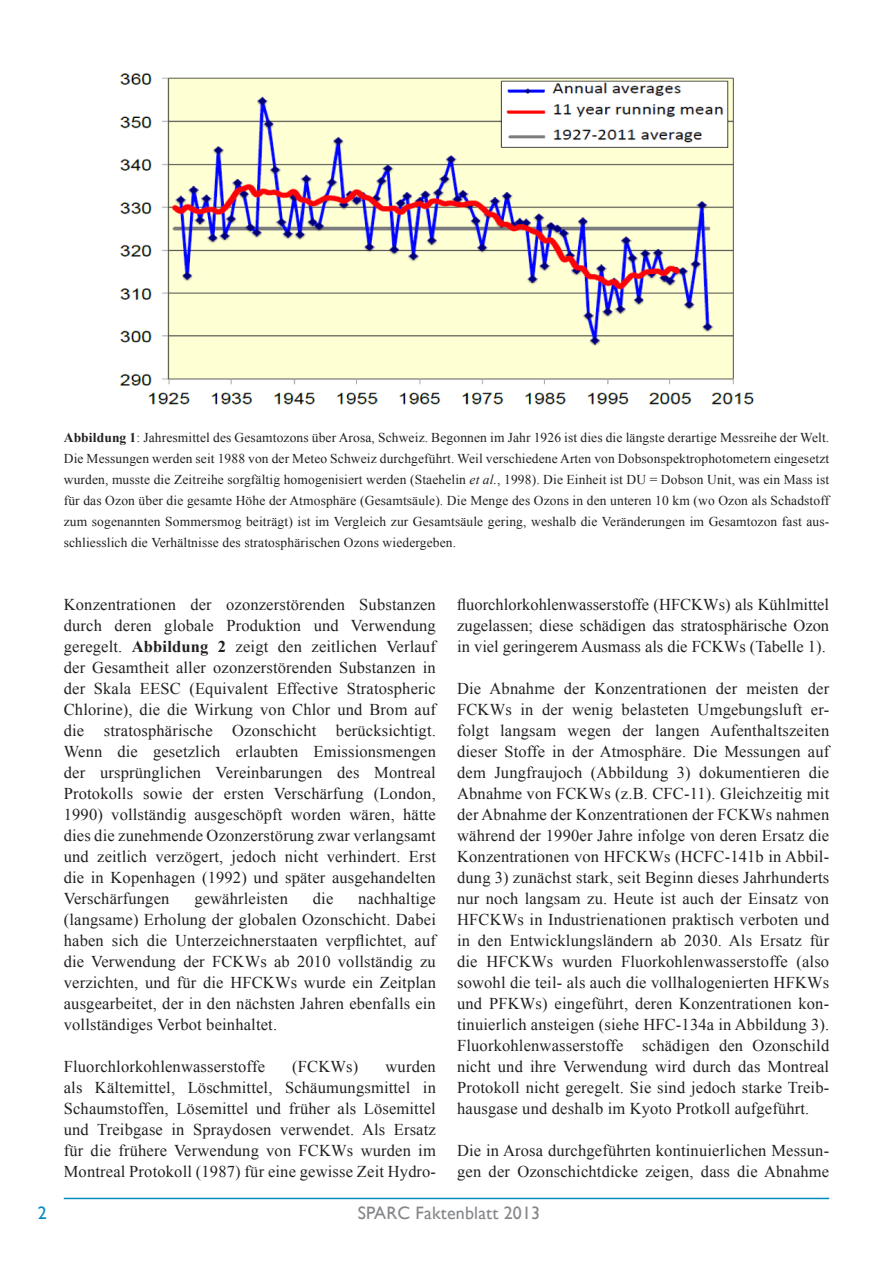
<style>
.page{position:relative;width:893px;height:1263px;background:#fff}
.page>*{position:absolute;margin:0;border:0;box-sizing:border-box;transform-origin:0 0}
.n__newsletter{font:18px "Gill Sans";letter-spacing:.01em;color:#848689}
.Page_n{font:18px "Gill Sans";color:#008bc0}
.Body_TXT{font:16.5px/21px "Times New Roman";letter-spacing:.01em;color:#231f20;text-align:justify}
.Figure_caption{font:13.5px/21px "Times New Roman";letter-spacing:.01em;color:#231f20;text-align:justify}
.s1{font-weight:700}
.s2{font-style:italic}
</style>
<div class="page">
<hr style="left:64px;top:1198px;width:765px;height:1px;background:#008bc0">
<img style="left:119px;top:73px;width:636px;height:332px">
<p class="Figure_caption" style="left:64px;top:427px;width:767px"><span class="s1">Abbildung 1</span>: Jahresmittel des Gesamtozons über Arosa, Schweiz. Begonnen im Jahr 1926 ist dies die längste derartige Messreihe der Welt.<br>Die Messungen werden seit 1988 von der Meteo Schweiz durchgeführt. Weil verschiedene Arten von Dobsonspektrophotometern eingesetzt wurden, musste die Zeitreihe sorgfältig homogenisiert werden (Staehelin <span class="s2">et al.</span>, 1998). Die Einheit ist DU = Dobson Unit, was ein Mass ist für das Ozon über die gesamte Höhe der Atmosphäre (Gesamtsäule). Die Menge des Ozons in den unteren 10 km (wo Ozon als Schadstoff zum sogenannten Sommersmog beiträgt) ist im Vergleich zur Gesamtsäule gering, weshalb die Veränderungen im Gesamtozon fast aus&shy;schliesslich die Verhältnisse des stratosphärischen Ozons wiedergeben.</p>
<p class="Body_TXT" style="left:64px;top:594px;width:374px">Konzentrationen der ozonzerstörenden Substanzen durch deren globale Produktion und Verwendung geregelt. <span class="s1">Abbildung 2</span> zeigt den zeitlichen Verlauf der Gesamtheit aller ozonzerstörenden Substanzen in der Skala EESC (Equivalent Effective Stratospheric Chlorine), die die Wirkung von Chlor und Brom auf die stratosphärische Ozonschicht berücksichtigt.<br>Wenn die gesetzlich erlaubten Emissionsmengen der ursprünglichen Vereinbarungen des Montreal Protokolls sowie der ersten Verschärfung (London, 1990) vollständig ausgeschöpft worden wären, hätte dies die zunehmende Ozonzerstörung zwar verlangsamt und zeitlich verzögert, jedoch nicht verhindert. Erst die in Kopenhagen (1992) und später ausgehandelten Verschärfungen</p>
<p class="Body_TXT" style="left:64px;top:888px;width:374px;text-indent:294px">nachhaltige (langsame) Erholung der globalen Ozonschicht. Dabei haben sich die Unterzeichnerstaaten verpflichtet, auf die Verwendung der FCKWs ab 2010 vollständig zu verzichten, und für die HFCKWs wurde ein Zeitplan ausgearbeitet, der in den nächsten Jahren ebenfalls ein vollständiges Verbot beinhaltet.</p>
<p class="Body_TXT" style="left:64px;top:1056px;width:203px">Fluorchlorkohlenwasserstoffe</p>
<p class="Body_TXT" style="left:292px;top:1056px;width:68px">(FCKWs)</p>
<p class="Body_TXT" style="left:194px;top:888px;width:95px">gewährleisten</p>
<p class="Body_TXT" style="left:313px;top:888px;width:22px">die</p>
<p class="Body_TXT" style="left:64px;top:1056px;width:374px;text-indent:322px">wurden als Kältemittel, Löschmittel, Schäumungsmittel in Schaumstoffen, Lösemittel und früher als Lösemittel und Treibgase in Spraydosen verwendet. Als Ersatz für die frühere Verwendung von FCKWs wurden im Montreal Protokoll (1987) für eine gewisse Zeit Hydro-</p>
<p class="Body_TXT" style="left:457px;top:594px;width:374px">fluorchlorkohlenwasserstoffe (HFCKWs) als Kühlmittel zugelassen; diese schädigen das stratosphärische Ozon in viel geringerem Ausmass als die FCKWs (Tabelle 1).</p>
<p class="Body_TXT" style="left:457px;top:678px;width:374px">Die Abnahme der Konzentrationen der meisten der FCKWs in der wenig belasteten Umgebungsluft er&shy;folgt langsam wegen der langen Aufenthaltszeiten dieser Stoffe in der Atmosphäre. Die Messungen auf dem Jungfraujoch (Abbildung 3) dokumentieren die Abnahme von FCKWs (z.B. CFC-11). Gleichzeitig mit der Abnahme der Konzentrationen der FCKWs nahmen während der 1990er Jahre infolge von deren Ersatz die Konzentrationen von HFCKWs (HCFC-141b in Abbil&shy;dung 3) zunächst stark, seit Beginn dieses Jahrhunderts nur noch langsam zu. Heute ist auch der Einsatz von HFCKWs in Industrienationen praktisch verboten und in den Entwicklungsländern ab 2030. Als Ersatz für die HFCKWs wurden Fluorkohlenwasserstoffe (also sowohl die teil- als auch die vollhalogenierten HFKWs und PFKWs) eingeführt, deren Konzentrationen kon&shy;tinuierlich ansteigen (siehe HFC-134a in Abbildung 3).<br>Fluorkohlenwasserstoffe schädigen den Ozonschild nicht und ihre Verwendung wird durch das Montreal Protokoll nicht geregelt. Sie sind jedoch starke Treib&shy;hausgase und deshalb im Kyoto Protkoll aufgeführt.</p>
<p class="Body_TXT" style="left:457px;top:1140px;width:374px">Die in Arosa durchgeführten kontinuierlichen Messun&shy;gen der Ozonschichtdicke zeigen, dass die Abnahme</p>
<p class="Page_n" style="left:38px;top:1202px;width:10px">2</p>
<p class="n__newsletter" style="left:358px;top:1202px;width:184px">SPARC Faktenblatt 2013</p>
</div>
